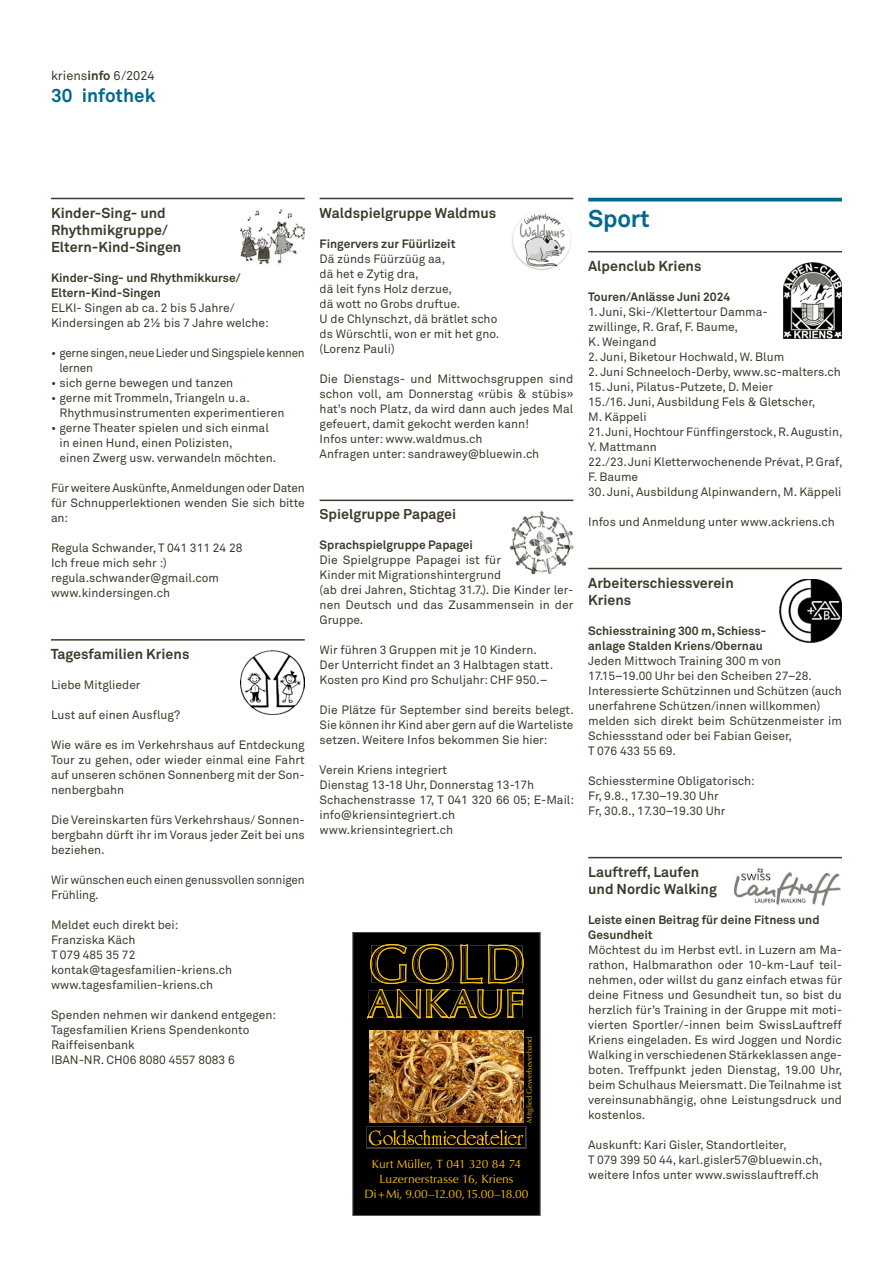
<style>
.page{position:relative;width:893px;height:1263px;background:#fff}
.page>*{position:absolute;margin:0;border:0;box-sizing:border-box;transform-origin:0 0}
.t1{font:52.5px "Optima LT Pro";color:#000}
.t2{font:37.5px "Optima LT Pro";letter-spacing:.02em;color:#000}
.t3{font:700 24px "Akkurat Pro";letter-spacing:-.01em;color:#00688f}
.t4{font:700 18.75px "Akkurat Pro";color:#00688f}
.t5{font:700 14.25px/17.2px "Akkurat Pro";color:#3e3a2c}
.t6{font:13.5px/14.5px "Optima";letter-spacing:.015em;color:#fbbe00;text-align:center}
.t7{font:12.75px "Akkurat Pro";color:#3e3a2c}
.t8{font:12px/15px "Akkurat Pro";color:#3e3a2c}
.t9{font:700 12px/15px "Akkurat Pro";color:#3e3a2c}
.t10{font:12px/15px "Optima LT Pro";color:#fbbe00;text-align:center}
.t11{font:12px/15px "Akkurat Pro";letter-spacing:-.02em;color:#3e3a2c}
.t12{font:7.5px "Optima LT Pro";letter-spacing:.01em;color:#fbbe00}
.s1{font-weight:700}
</style>
<div class="page">
<hr style="left:588px;top:198px;width:254px;height:3px;background:#00688f">
<hr style="left:588px;top:251px;width:254px;height:1px;background:#3e3a2c">
<hr style="left:588px;top:568px;width:254px;height:1px;background:#3e3a2c">
<hr style="left:588px;top:857px;width:254px;height:1px;background:#3e3a2c">
<img style="left:784px;top:262px;width:58px;height:77px">
<img style="left:779px;top:579px;width:63px;height:64px">
<img style="left:734px;top:868px;width:107px;height:37px">
<hr style="left:51px;top:198px;width:254px;height:1px;background:#3e3a2c">
<hr style="left:51px;top:639px;width:254px;height:2px;background:#3e3a2c">
<img style="left:241px;top:209px;width:64px;height:56px">
<img style="left:241px;top:650px;width:64px;height:64px">
<hr style="left:320px;top:198px;width:253px;height:1px;background:#3e3a2c">
<hr style="left:320px;top:500px;width:253px;height:1px;background:#3e3a2c">
<img style="left:512px;top:213px;width:59px;height:58px">
<img style="left:510px;top:511px;width:63px;height:64px">
<img style="left:353px;top:932px;width:187px;height:283px">
<p class="t7" style="left:51px;top:68px;width:105px">kriens<span class="s1">info</span> 6/2024</p>
<h3 class="t4" style="left:51px;top:84px;width:106px">30 infothek</h3>
<p class="t5" style="left:51px;top:204px;width:132px">Kinder-Sing- und<br>Rhythmikgruppe/<br>Eltern-Kind-Singen</p>
<p class="t9" style="left:51px;top:270px;width:191px">Kinder-Sing- und Rhythmik kurse/<br>Eltern-Kind-Singen</p>
<p class="t8" style="left:51px;top:301px;width:219px">ELKI- Singen ab ca. 2 bis 5 Jahre/<br>Kindersingen ab 2½ bis 7 Jahre welche:</p>
<p class="t11" style="left:60px;top:346px;width:247px;text-indent:-9px">• gerne singen, neue Lieder und Singspiele kennen lernen</p>
<p class="t8" style="left:51px;top:376px;width:184px">• sich gerne bewegen und tanzen</p>
<p class="t8" style="left:60px;top:391px;width:226px;text-indent:-9px">• gerne mit Trommeln, Triangeln u. a.<br>Rhythmusinstrumenten experimentieren</p>
<p class="t8" style="left:60px;top:421px;width:218px;text-indent:-9px">• gerne Theater spielen und sich einmal in einen Hund, einen Polizisten,<br>einen Zwerg usw. verwandeln möchten.</p>
<p class="t8" style="left:51px;top:481px;width:255px;text-align:justify">Für weitere Auskünfte, Anmeldungen oder Daten für Schnupperlektionen wenden Sie sich bitte an:</p>
<p class="t8" style="left:51px;top:541px;width:193px">Regula Schwander, T 041 311 24 28<br>Ich freue mich sehr :) regula.schwander@gmail.com www.kindersingen.ch</p>
<p class="t5" style="left:51px;top:645px;width:140px">Tagesfamilien Kriens</p>
<p class="t8" style="left:51px;top:677px;width:91px">Liebe Mitglieder</p>
<p class="t8" style="left:51px;top:707px;width:131px">Lust auf einen Ausflug?</p>
<p class="t8" style="left:51px;top:737px;width:255px;text-align:justify">Wie wäre es im Verkehrshaus auf Entdeckung Tour zu gehen, oder wieder einmal eine Fahrt auf unseren schönen Sonnenberg mit der Son&shy;nenbergbahn</p>
<p class="t8" style="left:51px;top:812px;width:255px;text-align:justify">Die Vereinskarten fürs Verkehrshaus/ Sonnen&shy;bergbahn dürft ihr im Voraus jeder Zeit bei uns beziehen.</p>
<p class="t8" style="left:51px;top:872px;width:255px">Wir wünschen euch einen genussvollen sonnigen<br>Frühling.</p>
<p class="t8" style="left:51px;top:917px;width:183px">Meldet euch direkt bei:<br>Franziska Käch<br>T 079 485 35 72 kontak@tagesfamilien-kriens.ch www.tagesfamilien-kriens.ch</p>
<p class="t8" style="left:51px;top:1007px;width:227px">Spenden nehmen wir dankend entgegen:<br>Tagesfamilien Kriens Spendenkonto<br>Raiff eisenbank<br>IBAN-NR. CH06 8080 4557 8083 6</p>
<p class="t5" style="left:320px;top:204px;width:178px">Waldspielgruppe Waldmus</p>
<p class="t9" style="left:320px;top:236px;width:137px">Fingervers zur Füürlizeit</p>
<p class="t8" style="left:320px;top:251px;width:181px">Dä zünds Füürzüüg aa,<br>dä het e Zytig dra,<br>dä leit fyns Holz derzue,<br>dä wott no Grobs druftue.<br>U de Chlynschzt, dä brätlet scho ds Würschtli, won er mit het gno. (Lorenz Pauli)</p>
<p class="t8" style="left:320px;top:371px;width:255px">Die Dienstags- und Mittwochsgruppen sind schon voll, am Donnerstag «rübis &amp; stübis» hat’s noch Platz, da wird dann auch jedes Mal gefeuert, damit gekocht werden kann!<br>Infos unter: www.waldmus.ch<br>Anfragen unter: sandrawey@bluewin.ch</p>
<p class="t5" style="left:320px;top:506px;width:138px">Spielgruppe Papagei</p>
<p class="t9" style="left:320px;top:538px;width:155px">Sprachspielgruppe Papagei</p>
<p class="t8" style="left:320px;top:553px;width:255px">Die Spielgruppe Papagei ist für<br>Kinder mit Migrationshintergrund<br>(ab drei Jahren, Stichtag 31.7.). Die Kinder ler&shy;nen Deutsch und das Zusammensein in der<br>Gruppe.</p>
<p class="t8" style="left:320px;top:643px;width:235px">Wir führen 3 Gruppen mit je 10 Kindern.<br>Der Unterricht findet an 3 Halbtagen statt.<br>Kosten pro Kind pro Schuljahr: CHF 950.–</p>
<p class="t8" style="left:320px;top:703px;width:256px;text-align:justify">Die Plätze für September sind bereits belegt.<br>Sie können ihr Kind aber gern auf die Warteliste setzen. Weitere Infos bekommen Sie hier:</p>
<p class="t8" style="left:320px;top:763px;width:256px">Verein Kriens integriert<br>Dienstag 13-18 Uhr, Donnerstag 13-17h<br>Schachenstrasse 17, T 041 320 66 05; E-Mail: info@kriensintegriert.ch www.kriensintegriert.ch</p>
<h1 class="t1" style="left:368px;top:931px;width:159px">GOLD</h1>
<h2 class="t2" style="left:368px;top:980px;width:157px">ANKAUF</h2>
<p class="t12" style="left:525px;top:1123px;width:88px;rotate:-90deg">Mitglied Gewerbeverband</p>
<p class="t6" style="left:411px;top:1150px;width:70px">Kurt Müller</p>
<p class="t6" style="left:390px;top:1180px;width:112px">Tel. 041 320 84 74</p>
<p class="t10" style="left:364px;top:1157px;width:166px">Kurt Müller, T 041 320 84 74<br>Luzernerstrasse 16, Kriens<br>Di+Mi, 9.00–12.00,15.00–18.00</p>
<p class="t6" style="left:369px;top:1159px;width:156px">Kurt Müller<br>Luzernerstrasse 16, Kriens</p>
<p class="t6" style="left:391px;top:1189px;width:112px">Tel. 041 320 84 74</p>
<h3 class="t3" style="left:588px;top:204px;width:63px">Sport</h3>
<p class="t5" style="left:588px;top:257px;width:115px">Alpenclub Kriens</p>
<p class="t9" style="left:588px;top:289px;width:144px">Touren/Anlässe Juni 2024</p>
<p class="t8" style="left:588px;top:304px;width:181px">1. Juni, Ski-/Klettertour Damma&shy;zwillinge, R. Graf, F. Baume,<br>K. Weingand</p>
<p class="t8" style="left:588px;top:349px;width:197px">2. Juni, Biketour Hochwald, W. Blum</p>
<p class="t8" style="left:588px;top:364px;width:254px">2. Juni Schneeloch-Derby, www.sc-malters.ch</p>
<p class="t8" style="left:588px;top:379px;width:229px">15. Juni, Pilatus-Putzete, D. Meier<br>15./16. Juni, Ausbildung Fels &amp; Gletscher,<br>M. Käppeli</p>
<p class="t8" style="left:588px;top:424px;width:256px">21. Juni, Hochtour Fünffingerstock, R. Augustin,<br>Y. Mattmann<br>22./23. Juni Kletterwochenende Prévat, P. Graf,<br>F. Baume</p>
<p class="t8" style="left:588px;top:484px;width:255px">30. Juni, Ausbildung Alpinwandern, M. Käppeli</p>
<p class="t8" style="left:588px;top:514px;width:248px">Infos und Anmeldung unter www.ackriens.ch</p>
<p class="t5" style="left:588px;top:574px;width:147px">Arbeiterschiessverein<br>Kriens</p>
<p class="t9" style="left:588px;top:623px;width:180px">Schiesstraining 300 m, Schiess&shy;anlage Stalden Kriens/Obernau</p>
<p class="t8" style="left:588px;top:653px;width:255px">Jeden Mittwoch Training 300 m von 17.15–19.00 Uhr bei den Scheiben 27–28.<br>Interessierte Schützinnen und Schützen (auch unerfahrene Schützen/innen willkommen) melden sich direkt beim Schützenmeister im Schiessstand oder bei Fabian Geiser,<br>T 076 433 55 69.</p>
<p class="t8" style="left:588px;top:773px;width:168px">Schiesstermine Obligatorisch:<br>Fr, 9.8., 17.30–19.30 Uhr<br>Fr, 30.8., 17.30–19.30 Uhr</p>
<p class="t5" style="left:588px;top:863px;width:130px">Lauftreff, Laufen und Nordic Walking</p>
<p class="t9" style="left:588px;top:912px;width:233px">Leiste einen Beitrag für deine Fitness und<br>Gesundheit</p>
<p class="t8" style="left:588px;top:942px;width:256px;text-align:justify">Möchtest du im Herbst evtl. in Luzern am Ma&shy;rathon, Halbmarathon oder 10-km-Lauf teil&shy;nehmen, oder willst du ganz einfach etwas für deine Fitness und Gesundheit tun, so bist du herzlich für’s Training in der Gruppe mit moti&shy;vierten Sportler/-innen beim SwissLauftreff Kriens eingeladen. Es wird Joggen und Nordic Walking in verschiedenen Stärkeklassen ange&shy;boten. Treffpunkt jeden Dienstag, 19.00 Uhr, beim Schulhaus Meiersmatt. Die Teilnahme ist vereinsunabhängig, ohne Leistungsdruck und kostenlos.</p>
<p class="t8" style="left:588px;top:1137px;width:236px">Auskunft: Kari Gisler, Standortleiter,<br>T 079 399 50 44, karl.gisler57@bluewin.ch, weitere Infos unter www.swisslauftreff.ch</p>
</div>
